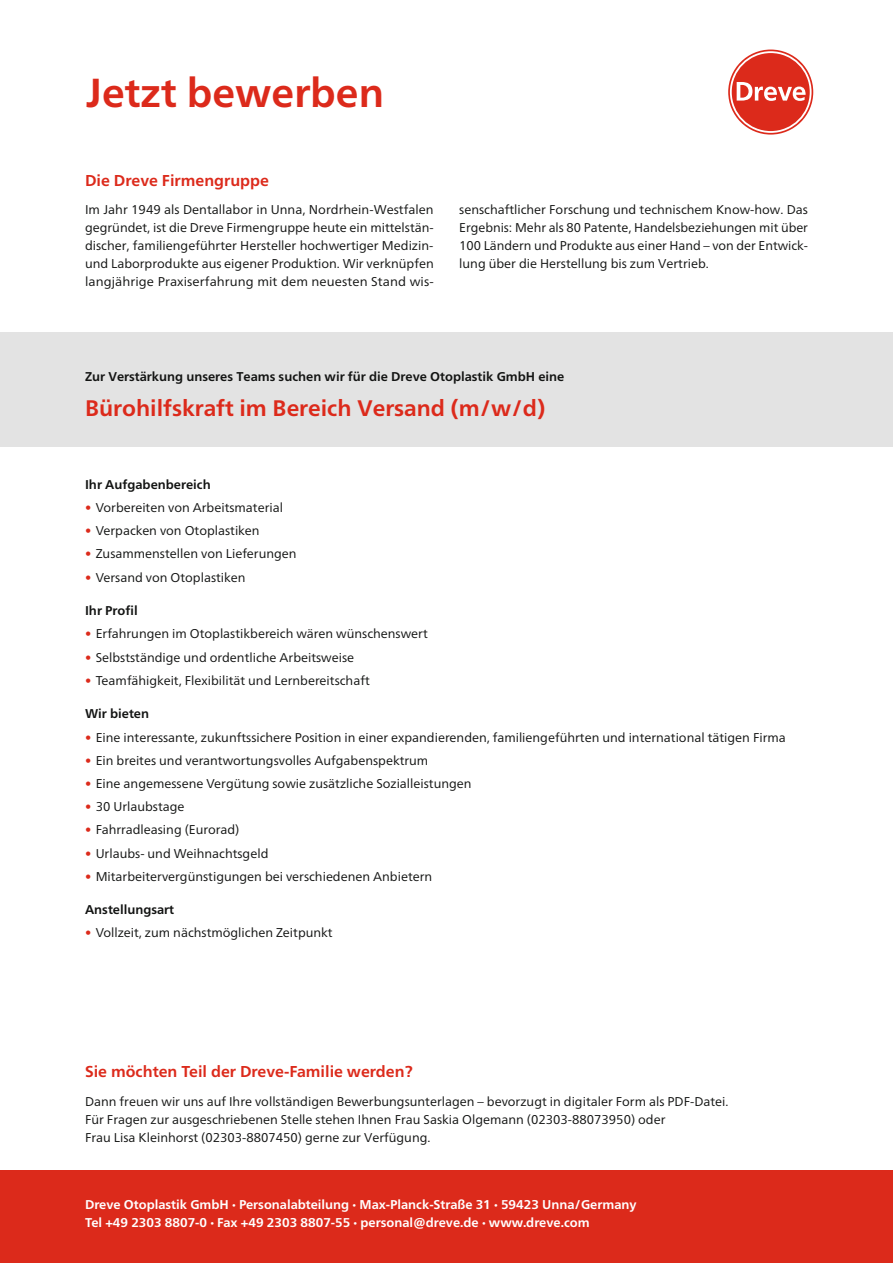
<style>
.page{position:relative;width:893px;height:1263px;background:#fff}
.page>*{position:absolute;margin:0;border:0;box-sizing:border-box;transform-origin:0 0}
.t1{font:700 40.5px "Frutiger Neue LTW1 G";color:#dc2a1b}
.t2{font:700 22.5px "Frutiger Neue LTW1 G";color:#dc2a1b}
.t3{font:700 15.75px "Frutiger Neue LTW1 G";color:#dc2a1b}
.t4{font:12.75px/18px "Frutiger Neue LTW1 G";color:#131413;text-align:justify}
.t5{font:700 12.75px/18px "Frutiger Neue LTW1 G";color:#fff}
.t6{font:700 12.75px "Frutiger Neue LTW1 G";color:#131413}
.s1{color:#dc2a1b}
.s2{font-size:7.5px}
</style>
<div class="page">
<div style="left:0;top:332px;width:893px;height:115px;background:#e3e3e3"></div>
<svg style="left:730px;top:51px;width:82px;height:82px"></svg>
<div style="left:0;top:1170px;width:893px;height:93px;background:#dc2a1b"></div>
<h1 class="t1" style="left:86px;top:64px;width:299px">Jetzt bewerben</h1>
<p class="t3" style="left:85px;top:169px;width:185px">Die Dreve Firmengruppe</p>
<p class="t4" style="left:85px;top:200px;width:350px">Im Jahr 1949 als Dentallabor in Unna, Nordrhein-Westfalen gegründet, ist die Dreve Firmengruppe heute ein mittelstän&shy;discher, familiengeführter Hersteller hochwertiger Medizin&shy;und Laborprodukte aus eigener Produktion. Wir verknüpfen langjährige Praxiserfahrung mit dem neuesten Stand wis-</p>
<p class="t4" style="left:459px;top:200px;width:350px">senschaftlicher Forschung und technischem Know-how. Das Ergebnis: Mehr als 80 Patente, Handelsbeziehungen mit über 100 Ländern und Produkte aus einer Hand – von der Entwick&shy;lung über die Herstellung bis zum Vertrieb.</p>
<p class="t6" style="left:85px;top:367px;width:481px">Zur Verstärkung unseres Teams suchen wir für die Dreve Otoplastik GmbH eine</p>
<h2 class="t2" style="left:85px;top:392px;width:462px">Bürohilfskraft im Bereich Versand (m/w/d)</h2>
<p class="t6" style="left:85px;top:475px;width:127px">Ihr Aufgabenbereich</p>
<p class="t4" style="left:85px;top:498px;width:199px"><span class="s1">•</span> Vorbereiten von Arbeitsmaterial</p>
<p class="t4" style="left:85px;top:521px;width:176px"><span class="s1">•</span> Verpacken von Otoplastiken</p>
<p class="t4" style="left:85px;top:544px;width:213px"><span class="s1">•</span> Zusammenstellen von Lieferungen</p>
<p class="t4" style="left:85px;top:567px;width:162px"><span class="s1">•</span> Versand von Otoplastiken</p>
<p class="t6" style="left:85px;top:602px;width:54px">Ihr Profil</p>
<p class="t4" style="left:85px;top:624px;width:344px"><span class="s1">•</span> Erfahrungen im Otoplastikbereich wären wünschenswert</p>
<p class="t4" style="left:85px;top:647px;width:271px"><span class="s1">•</span> Selbstständige und ordentliche Arbeitsweise</p>
<p class="t4" style="left:85px;top:670px;width:286px"><span class="s1">•</span> Teamfähigkeit, Flexibilität und Lernbereitschaft</p>
<p class="t6" style="left:85px;top:705px;width:66px">Wir bieten</p>
<p class="t4" style="left:85px;top:727px;width:702px"><span class="s1">•</span> Eine interessante, zukunftssichere Position in einer expandierenden, familiengeführten und international tätigen Firma</p>
<p class="t4" style="left:85px;top:750px;width:345px"><span class="s1">•</span> Ein breites und verantwortungsvolles Aufgabenspektrum</p>
<p class="t4" style="left:85px;top:773px;width:388px"><span class="s1">•</span> Eine angemessene Vergütung sowie zusätzliche Sozialleistungen</p>
<p class="t4" style="left:85px;top:797px;width:101px"><span class="s1">•</span> 30 Urlaubstage</p>
<p class="t4" style="left:85px;top:820px;width:156px"><span class="s1">•</span> Fahrradleasing (Eurorad)</p>
<p class="t4" style="left:85px;top:843px;width:185px"><span class="s1">•</span> Urlaubs- und Weihnachtsgeld</p>
<p class="t4" style="left:85px;top:866px;width:349px"><span class="s1">•</span> Mitarbeitervergünstigungen bei verschiedenen Anbietern</p>
<p class="t6" style="left:85px;top:901px;width:91px">Anstellungsart</p>
<p class="t4" style="left:85px;top:923px;width:249px"><span class="s1">•</span> Vollzeit, zum nächstmöglichen Zeitpunkt</p>
<p class="t3" style="left:85px;top:1060px;width:329px">Sie möchten Teil der Dreve-Familie werden?</p>
<p class="t4" style="left:85px;top:1091px;width:645px;text-align:left">Dann freuen wir uns auf Ihre vollständigen Bewerbungsunterlagen – bevorzugt in digitaler Form als PDF-Datei.<br>Für Fragen zur ausgeschriebenen Stelle stehen Ihnen Frau Saskia Olgemann (02303-88073950) oder<br>Frau Lisa Kleinhorst (02303-8807450) gerne zur Verfügung.</p>
<p class="t5" style="left:85px;top:1194px;width:553px">Dreve Otoplastik GmbH <span class="s2">•</span> Personalabteilung <span class="s2">•</span> Max-Planck-Straße 31 <span class="s2">•</span> 59423 Unna/Germany<br>Tel +49 2303 8807-0 <span class="s2">•</span> Fax +49 2303 8807-55 <span class="s2">•</span> personal@dreve.de <span class="s2">•</span> www.dreve.com</p>
</div>
